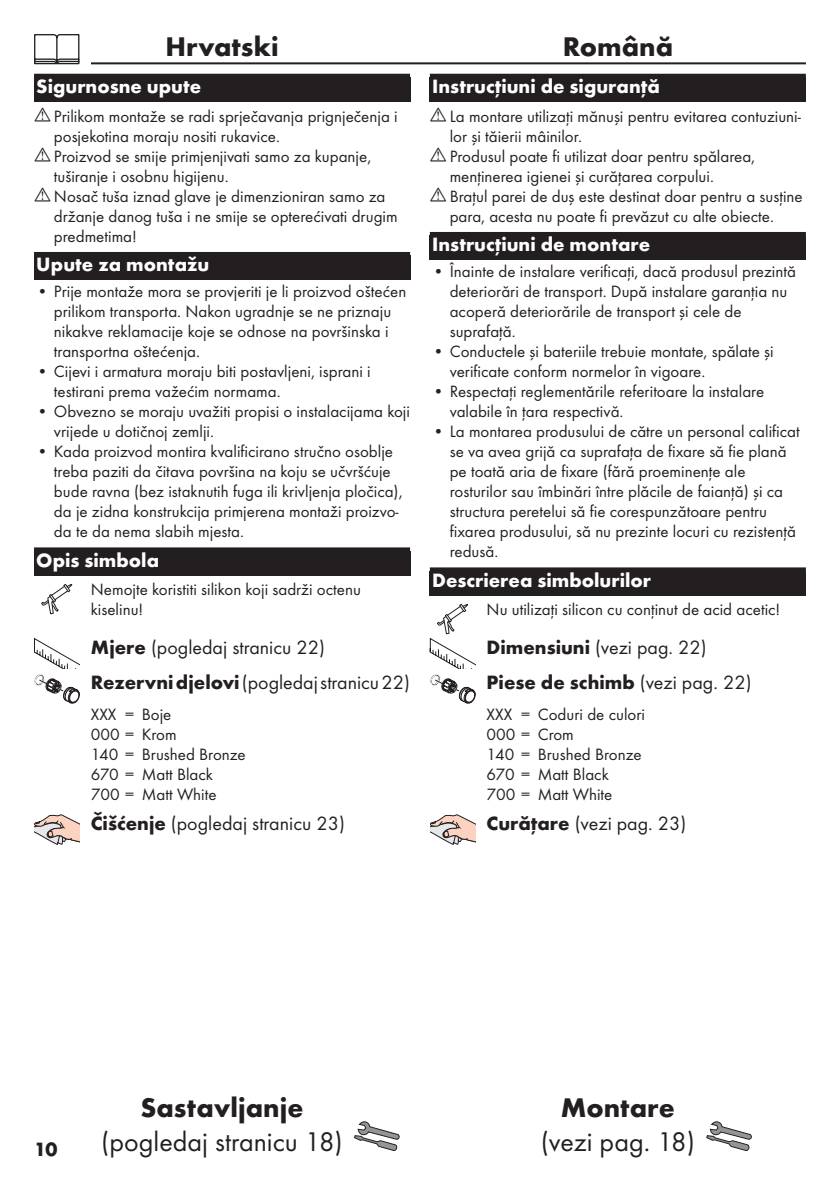
<style>
.page{position:relative;width:840px;height:1191px;background:#fff}
.page>*{position:absolute;margin:0;border:0;box-sizing:border-box;transform-origin:0 0}
.Montage_mit_Symbol_HR{font:28px/33.6px "Futura TOT Boo";color:#231f20;text-align:center}
.Montage_mit_Symbol_RO{font:28px/33.6px "Futura TOT Boo";color:#231f20;text-align:center}
.Sprache_Rahmenwechsel_HR{font:700 28px "Futura TOT";color:#231f20}
.Sprache_Rahmenwechsel_RO{font:700 28px "Futura TOT";color:#231f20}
.Ueberschrift_Grafik_HR{font:20px "Futura TOT Boo";color:#231f20}
.Ueberschrift_RO{font:700 20px "Futura TOT";color:#fff}
.Ueberschrift_Grafik_RO{font:20px "Futura TOT Boo";color:#231f20}
.Ueberschrift_Grafik_RO-2{font:700 20px "Futura TOT";color:#231f20}
.Ueberschrift_HR{font:700 20px "Futura TOT";color:#fff}
.Ueberschrift___RO{font:700 20px "Futura TOT";color:#fff}
.Ueberschrift___HR{font:700 20px "Futura TOT";color:#fff}
.Farbe_RO{font:17px/20px "Futura TOT Boo";color:#231f20}
.Farbe_HR{font:17px/20px "Futura TOT Boo";color:#231f20}
.Normaltext_Grafik_HR{font:17px/20px "Futura TOT Boo";color:#231f20}
.Normaltext_Grafik_RO{font:17px "Futura TOT Boo";color:#231f20}
.s1{font-family:"Futura TOT";font-weight:700}
.s2{font-family:"Futura TOT Boo";font-weight:400}
</style>
<div class="page">
<hr style="left:34px;top:62px;width:771px;height:2px;background:#231f20">
<div style="left:23px;top:34px;width:68px;height:34px;background:#fff"></div>
<svg style="left:34px;top:34px;width:45px;height:30px"></svg>
<svg style="left:354px;top:1121px;width:45px;height:29px"></svg>
<div style="left:34px;top:74px;width:376px;height:28px;background:#231f20"></div>
<div style="left:34px;top:252px;width:376px;height:28px;background:#231f20"></div>
<div style="left:34px;top:547px;width:376px;height:28px;background:#231f20"></div>
<svg style="left:41px;top:584px;width:32px;height:30px"></svg>
<svg style="left:34px;top:638px;width:45px;height:65px"></svg>
<svg style="left:34px;top:814px;width:45px;height:30px"></svg>
<svg style="left:706px;top:1121px;width:45px;height:29px"></svg>
<div style="left:429px;top:74px;width:376px;height:28px;background:#231f20"></div>
<div style="left:429px;top:232px;width:376px;height:28px;background:#231f20"></div>
<div style="left:429px;top:567px;width:376px;height:28px;background:#231f20"></div>
<svg style="left:429px;top:604px;width:46px;height:99px"></svg>
<svg style="left:430px;top:814px;width:45px;height:30px"></svg>
<p class="Sprache_Rahmenwechsel_HR" style="left:165px;top:29px;width:114px">Hrvatski</p>
<p class="Ueberschrift___HR" style="left:36px;top:74px;width:166px">Sigurnosne upute</p>
<p class="Farbe_RO" style="left:54px;top:106px;width:345px">Prilikom montaže se radi sprječavanja prignječenja i posjekotina moraju nositi rukavice.</p>
<p class="Farbe_RO" style="left:54px;top:146px;width:318px">Proizvod se smije primjenjivati samo za kupanje, tuširanje i osobnu higijenu.</p>
<p class="Farbe_RO" style="left:54px;top:186px;width:345px">Nosač tuša iznad glave je dimenzioniran samo za držanje danog tuša i ne smije se opterećivati drugim predmetima!</p>
<p class="Ueberschrift_HR" style="left:36px;top:252px;width:174px">Upute za montažu</p>
<p class="Farbe_RO" style="left:54px;top:281px;width:354px;text-indent:-17px">• Prije montaže mora se provjeriti je li proizvod oštećen prilikom transporta. Nakon ugradnje se ne priznaju nikakve reklamacije koje se odnose na površinska i transportna oštećenja.</p>
<p class="Farbe_RO" style="left:54px;top:361px;width:318px;text-indent:-17px">• Cijevi i armatura moraju biti postavljeni, isprani i testirani prema važećim normama.</p>
<p class="Farbe_RO" style="left:54px;top:401px;width:357px;text-indent:-17px">• Obvezno se moraju uvažiti propisi o instalacijama koji vrijede u dotičnoj zemlji.</p>
<p class="Farbe_RO" style="left:54px;top:441px;width:350px;text-indent:-17px">• Kada proizvod montira kvalificirano stručno osoblje treba paziti da čitava površina na koju se učvršćuje bude ravna (bez istaknutih fuga ili krivljenja pločica), da je zidna konstrukcija primjerena montaži proizvo&shy;da te da nema slabih mjesta.</p>
<p class="Ueberschrift_HR" style="left:36px;top:548px;width:124px">Opis simbola</p>
<p class="Normaltext_Grafik_HR" style="left:91px;top:579px;width:271px">Nemojte koristiti silikon koji sadrži octenu kiselinu!</p>
<p class="Ueberschrift_Grafik_HR" style="left:91px;top:635px;width:235px"><span class="s1">Mjere</span> (pogledaj stranicu 22)</p>
<p class="Ueberschrift_Grafik_HR" style="left:91px;top:670px;width:320px"><span class="s1">Rezervni djelovi</span> (pogledajstranicu22)</p>
<p class="Farbe_HR" style="left:91px;top:704px;width:156px">XXX = Boje<br>000 = Krom<br>140 = Brushed Bronze<br>670 = Matt Black<br>700 = Matt White</p>
<p class="Ueberschrift_Grafik_HR" style="left:91px;top:811px;width:255px"><span class="s1">Čišćenje</span> (pogledaj stranicu 23)</p>
<p class="Sprache_Rahmenwechsel_RO" style="left:562px;top:29px;width:112px">Română</p>
<p class="Ueberschrift___RO" style="left:432px;top:74px;width:229px">Instrucţiuni de siguranţă</p>
<p class="Farbe_RO" style="left:449px;top:106px;width:352px">La montare utilizaţi mănuşi pentru evitarea contuziuni&shy;lor şi tăierii mâinilor.</p>
<p class="Farbe_RO" style="left:449px;top:146px;width:307px">Produsul poate fi utilizat doar pentru spălarea, menţinerea igienei şi curăţarea corpului.</p>
<p class="Farbe_RO" style="left:449px;top:186px;width:354px">Braţul parei de duş este destinat doar pentru a susţine para, acesta nu poate fi prevăzut cu alte obiecte.</p>
<p class="Ueberschrift_RO" style="left:432px;top:232px;width:219px">Instrucţiuni de montare</p>
<p class="Farbe_RO" style="left:449px;top:261px;width:347px;text-indent:-17px">• Înainte de instalare verificaţi, dacă produsul prezintă deteriorări de transport. După instalare garanţia nu acoperă deteriorările de transport şi cele de suprafaţă.</p>
<p class="Farbe_RO" style="left:449px;top:341px;width:325px;text-indent:-17px">• Conductele şi bateriile trebuie montate, spălate şi verificate conform normelor în vigoare.</p>
<p class="Farbe_RO" style="left:449px;top:381px;width:316px;text-indent:-17px">• Respectaţi reglementările referitoare la instalare valabile în ţara respectivă.</p>
<p class="Farbe_RO" style="left:449px;top:421px;width:351px;text-indent:-17px">• La montarea produsului de către un personal calificat se va avea grijă ca suprafaţa de fixare să fie plană pe toată aria de fixare (fără proeminenţe ale rosturilor sau îmbinări între plăcile de faianţă) şi ca structura peretelui să fie corespunzătoare pentru fixarea produsului, să nu prezinte locuri cu rezistenţă redusă.</p>
<p class="Ueberschrift_RO" style="left:432px;top:568px;width:220px">Descrierea simbolurilor</p>
<p class="Normaltext_Grafik_RO" style="left:486px;top:599px;width:295px">Nu utilizaţi silicon cu conţinut de acid acetic!</p>
<p class="Ueberschrift_Grafik_RO" style="left:486px;top:635px;width:221px"><span class="s1">Dimensiuni</span> (vezi pag. 22)</p>
<p class="Ueberschrift_Grafik_RO-2" style="left:486px;top:670px;width:266px">Piese de schimb <span class="s2">(vezi pag. 22)</span></p>
<p class="Farbe_RO" style="left:486px;top:704px;width:160px">XXX = Coduri de culori<br>000 = Crom<br>140 = Brushed Bronze<br>670 = Matt Black<br>700 = Matt White</p>
<p class="Ueberschrift_Grafik_RO" style="left:486px;top:811px;width:201px"><span class="s1">Curăţare</span> (vezi pag. 23)</p>
<p class="Ueberschrift_Grafik_RO-2" style="left:34px;top:1136px;width:25px">10</p>
<p class="Montage_mit_Symbol_HR" style="left:101px;top:1090px;width:243px"><span class="s1">Sastavljanje </span>(pogledaj stranicu 18)</p>
<p class="Montage_mit_Symbol_RO" style="left:540px;top:1090px;width:156px"><span class="s1">Montare </span>(vezi pag. 18)</p>
</div>
